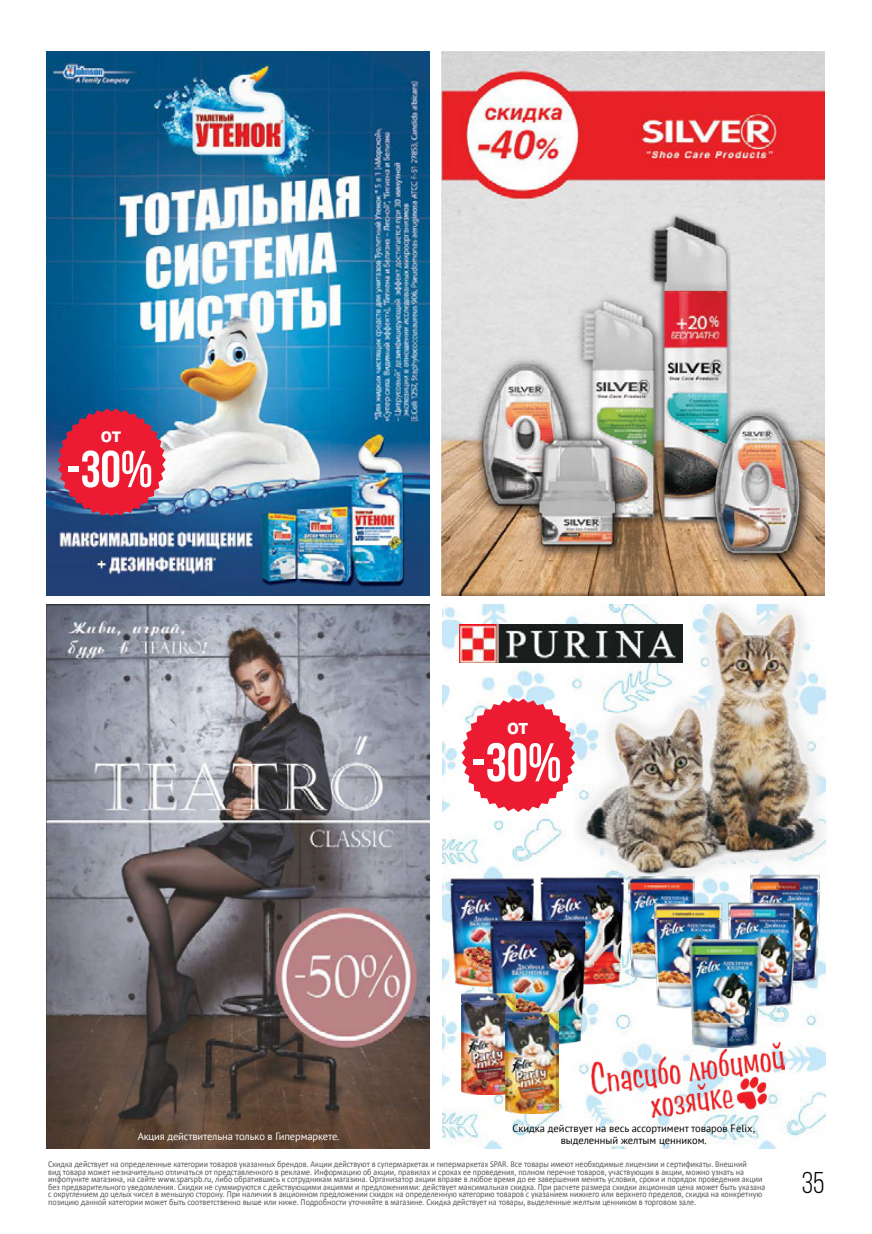
<style>
.page{position:relative;width:872px;height:1234px;background:#fff}
.page>*{position:absolute;margin:0;border:0;box-sizing:border-box;transform-origin:0 0}
.t1{font:700 54.3px "Bebas Neue";color:#fff}
.t2{font:700 51.75px "Bebas Neue";color:#fff}
.t3{font:30px "Bebas Neue";color:#000}
.t4{font:700 22.05px "PT Sans";color:#fff}
.t5{font:700 21px "PT Sans";color:#fff}
.t6{font:10.5px/12px "PT Sans";color:#000;text-align:center}
.t7{font:10.5px "PT Sans";letter-spacing:-.01em;color:#fff}
.t8{font:9px/7.5px "Calibri";color:#58595b;scale:.9 1}
</style>
<div class="page">
<img style="left:442px;top:51px;width:382px;height:544px">
<img style="left:47px;top:51px;width:382px;height:544px">
<img style="left:47px;top:604px;width:382px;height:544px">
<img style="left:442px;top:604px;width:383px;height:544px">
<svg style="left:58px;top:408px;width:108px;height:108px;background:#bd304d"></svg>
<svg style="left:461px;top:698px;width:112px;height:113px"></svg>
<img style="left:573px;top:604px;width:253px;height:281px">
<img style="left:459px;top:624px;width:223px;height:38px">
<img style="left:442px;top:873px;width:89px;height:117px">
<img style="left:531px;top:872px;width:98px;height:117px">
<img style="left:479px;top:914px;width:114px;height:135px">
<img style="left:629px;top:876px;width:66px;height:102px">
<img style="left:650px;top:902px;width:72px;height:106px">
<img style="left:741px;top:865px;width:84px;height:126px">
<img style="left:722px;top:893px;width:76px;height:122px">
<img style="left:690px;top:939px;width:70px;height:103px">
<img style="left:462px;top:993px;width:53px;height:101px">
<img style="left:505px;top:1012px;width:54px;height:101px">
<img style="left:591px;top:1042px;width:193px;height:75px">
<h3 class="t5" style="left:101px;top:420px;width:21px">от</h3>
<h2 class="t2" style="left:66px;top:441px;width:88px">-30%</h2>
<h3 class="t4" style="left:507px;top:711px;width:22px">от</h3>
<h1 class="t1" style="left:471px;top:732px;width:92px">-30%</h1>
<p class="t7" style="left:138px;top:1128px;width:203px">Акция действительна только в Гипермаркете.</p>
<p class="t6" style="left:512px;top:1122px;width:244px">Скидка действует на весь ассортимент товаров Felix, выделенный желтым ценником.</p>
<p class="t8" style="left:48px;top:1160px;width:798px">Скидка действует на определенные категории товаров указанных брендов. Акции действуют в супермаркетах и гипермаркетах SPAR. Все товары имеют необходимые лицензии и сертификаты. Внешний<br>вид товара может незначительно отличаться от представленного в рекламе. Информацию об акции, правилах и сроках ее проведения, полном перечне товаров, участвующих в акции, можно узнать на инфопункте магазина, на сайте www.sparspb.ru, либо обратившись к сотрудникам магазина. Организатор акции вправе в любое время до ее завершения менять условия, сроки и порядок проведения акции без предварительного уведомления. Скидки не суммируются с действующими акциями и предложениями: действует максимальная скидка. При расчете размера скидки акционная цена может быть указана с округлением до целых чисел в меньшую сторону. При наличии в акционном предложении скидок на определенную категорию товаров с указанием нижнего или верхнего пределов, скидка на конкретную позицию данной категории может быть соответственно выше или ниже. Подробности уточняйте в магазине. Скидка действует на товары, выделенные желтым ценником в торговом зале.</p>
<h3 class="t3" style="left:802px;top:1166px;width:24px">35</h3>
</div>
